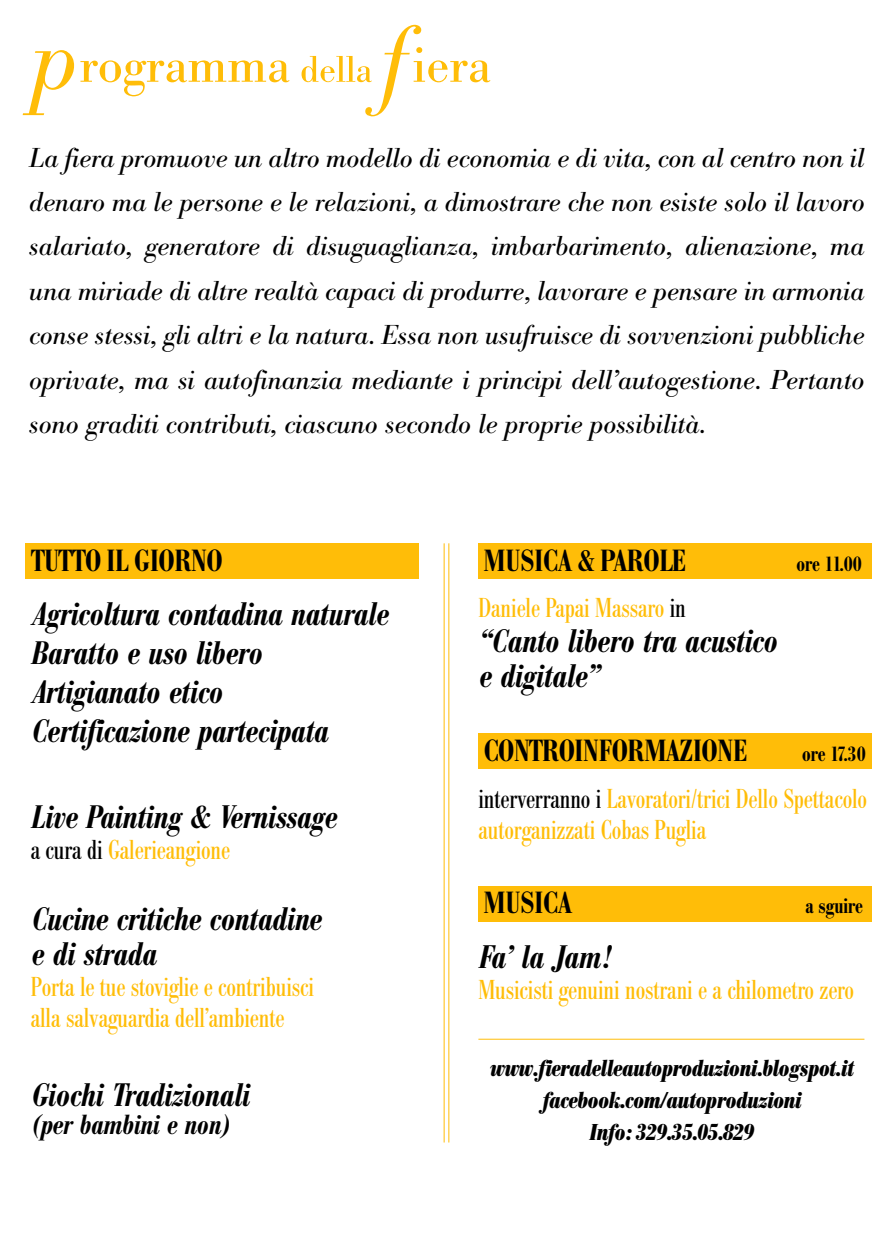
<style>
.page{position:relative;width:893px;height:1259px;background:#fff}
.page>*{position:absolute;margin:0;border:0;box-sizing:border-box;transform-origin:0 0}
.t1{font:italic 500 32.1px/39px "Bodoni Bert Con BQ";letter-spacing:-.005em;color:#000}
.t2{font:500 30.3px "Bodoni Bert Con BQ";letter-spacing:-.005em;color:#000}
.t3{font:italic 500 27.3px "Bodoni Bert Con BQ";letter-spacing:-.005em;color:#000}
.t4{font:italic 27px/44.4px "Bodoni Berthold BQ";color:#000;text-align:justify}
.t5{font:27px/30.9px "Bodoni Bert Con BQ";letter-spacing:-.005em;color:#ffbd08}
.t6{font:italic 700 22.8px/32.1px "Bodoni Bert Con BQ";letter-spacing:-.02em;color:#000;text-align:center}
.t7{font:500 20.7px "Bodoni Bert Con BQ";color:#000}
.s1{color:#000}
</style>
<div class="page">
<hr style="left:448px;top:543px;width:1px;height:599px;background:#ffbd08">
<hr style="left:444px;top:543px;width:1px;height:599px;background:#ffbd08">
<hr style="left:478px;top:1038px;width:386px;height:1px;background:#ffbd08">
<div style="left:25px;top:543px;width:394px;height:36px;background:#ffbd08"></div>
<div style="left:478px;top:543px;width:394px;height:36px;background:#ffbd08"></div>
<div style="left:478px;top:733px;width:394px;height:36px;background:#ffbd08"></div>
<div style="left:478px;top:886px;width:394px;height:36px;background:#ffbd08"></div>
<svg style="left:23px;top:50px;width:51px;height:65px"></svg>
<svg style="left:80px;top:60px;width:210px;height:36px"></svg>
<svg style="left:302px;top:25px;width:188px;height:91px"></svg>
<p class="t4" style="left:29px;top:136px;width:837px">La fiera promuove un altro modello di economia e di vita, con al centro non il denaro ma le persone e le relazioni, a dimostrare che non esiste solo il lavoro salariato, generatore di disuguaglianza, imbarbarimento, alienazione, ma una miriade di altre realtà capaci di produrre, lavorare e pensare in armonia conse stessi, gli altri e la natura. Essa non usufruisce di sovvenzioni pubbliche oprivate, ma si autofinanzia mediante i principi dell’autogestione. Pertanto sono graditi contributi, ciascuno secondo le proprie possibilità.</p>
<p class="t2" style="left:31px;top:543px;width:194px">TUTTO IL GIORNO</p>
<p class="t1" style="left:31px;top:595px;width:359px">Agricoltura contadina naturale<br>Baratto e uso libero<br>Artigianato etico<br>Certificazione partecipata</p>
<p class="t1" style="left:31px;top:798px;width:307px">Live Painting &amp; Vernissage</p>
<p class="t5" style="left:31px;top:835px;width:201px"><span class="s1">a cura di</span> Galerieangione</p>
<p class="t1" style="left:31px;top:902px;width:292px;line-height:34.8px">Cucine critiche contadine e di strada</p>
<p class="t5" style="left:31px;top:972px;width:285px">Porta le tue stoviglie e contribuisci alla salvaguardia dell’ambiente</p>
<p class="t1" style="left:31px;top:1076px;width:220px">Giochi Tradizionali</p>
<p class="t3" style="left:31px;top:1109px;width:201px">(per bambini e non)</p>
<p class="t2" style="left:484px;top:543px;width:204px">MUSICA &amp; PAROLE</p>
<p class="t7" style="left:796px;top:552px;width:67px">ore 11.00</p>
<p class="t5" style="left:478px;top:593px;width:209px">Daniele Papai Massaro <span class="s1">in</span></p>
<p class="t1" style="left:478px;top:624px;width:300px;line-height:34.8px">“Canto libero tra acustico e digitale”</p>
<p class="t2" style="left:484px;top:734px;width:265px">CONTROINFORMAZIONE</p>
<p class="t7" style="left:802px;top:742px;width:65px">ore 17.30</p>
<p class="t5" style="left:478px;top:784px;width:390px"><span class="s1">interverranno i</span> Lavoratori/trici Dello Spettacolo autorganizzati Cobas Puglia</p>
<p class="t2" style="left:484px;top:886px;width:90px">MUSICA</p>
<p class="t7" style="left:805px;top:895px;width:59px">a sguire</p>
<p class="t1" style="left:478px;top:938px;width:134px">Fa’ la Jam!</p>
<p class="t5" style="left:478px;top:975px;width:377px">Musicisti genuini nostrani e a chilometro zero</p>
<p class="t6" style="left:490px;top:1052px;width:365px">www.fieradelleautoproduzioni.blogspot.it facebook.com/autoproduzioni<br>Info: 329.35.05.829</p>
</div>
